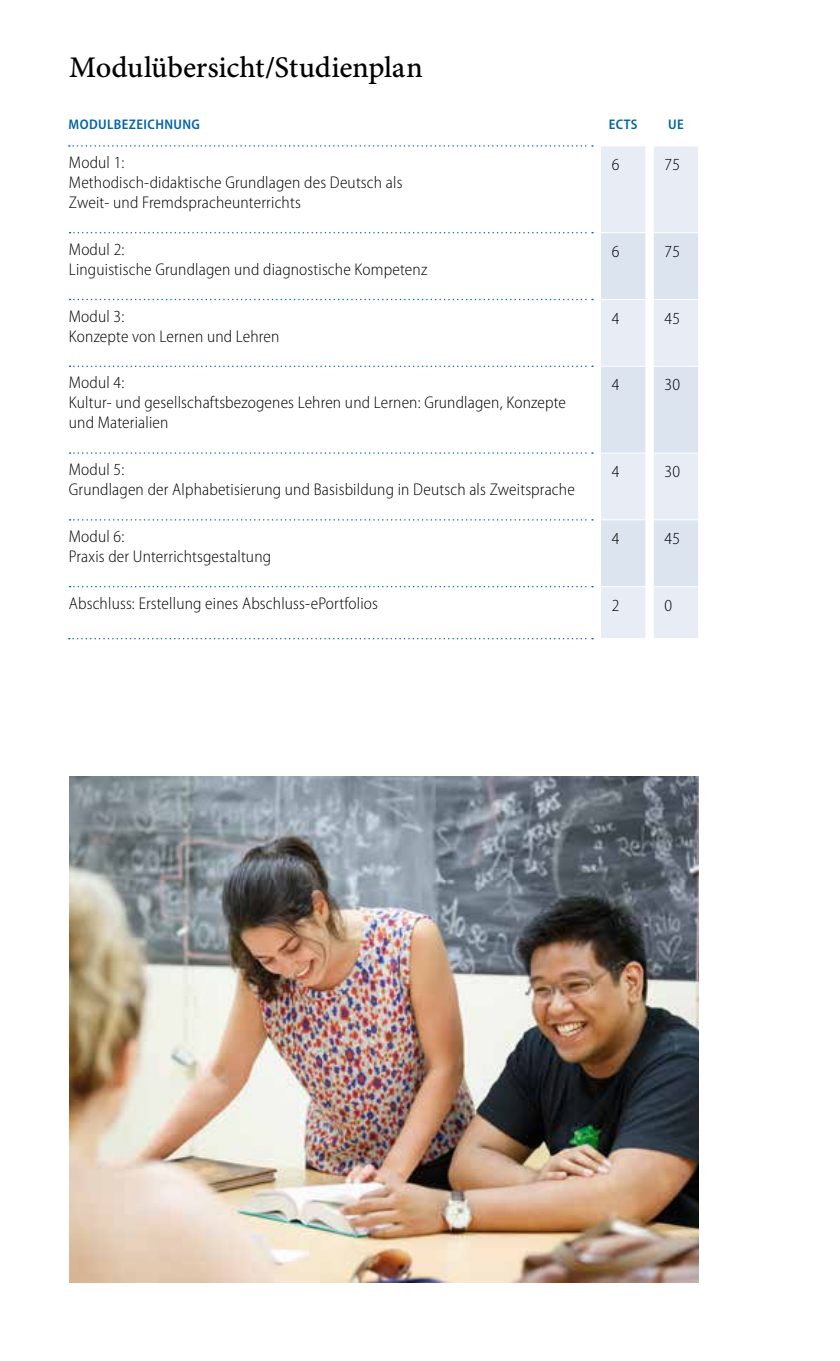
<style>
.page{position:relative;width:840px;height:1361px;background:#fff}
.page>*{position:absolute;margin:0;border:0;box-sizing:border-box;transform-origin:0 0}
.t1{font:30px "Minion Pro Medium Capt";letter-spacing:-.01em;color:#000}
.t2{font:300 semi-condensed 17px/20px "Myriad Pro";letter-spacing:.01em;color:#000}
.t3{font:600 semi-condensed 14px "Myriad Pro";letter-spacing:.03em;color:#0065a6}
</style>
<div class="page">
<svg style="left:69px;top:145px;width:629px;height:494px"></svg>
<img style="left:69px;top:777px;width:629px;height:505px">
<h1 class="t1" style="left:69px;top:49px;width:355px">Modulübersicht/Studienplan</h1>
<p class="t3" style="left:69px;top:115px;width:133px">MODULBEZEICHNUNG</p>
<p class="t3" style="left:608px;top:115px;width:29px">ECTS</p>
<p class="t3" style="left:667px;top:115px;width:9px">UE</p>
<p class="t2" style="left:69px;top:152px;width:335px">Modul 1:<br>Methodisch-didaktische Grundlagen des Deutsch als<br>Zweit- und Fremdspracheunterrichts</p>
<p class="t2" style="left:611px;top:154px;width:9px">6</p>
<p class="t2" style="left:664px;top:154px;width:17px">75</p>
<p class="t2" style="left:69px;top:239px;width:360px">Modul 2:<br>Linguistische Grundlagen und diagnostische Kompetenz</p>
<p class="t2" style="left:611px;top:241px;width:9px">6</p>
<p class="t2" style="left:664px;top:241px;width:17px">75</p>
<p class="t2" style="left:69px;top:306px;width:212px">Modul 3:<br>Konzepte von Lernen und Lehren</p>
<p class="t2" style="left:611px;top:308px;width:9px">4</p>
<p class="t2" style="left:664px;top:308px;width:17px">45</p>
<p class="t2" style="left:69px;top:372px;width:498px">Modul 4:<br>Kultur- und gesellschaftsbezogenes Lehren und Lernen: Grundlagen, Konzepte und Materialien</p>
<p class="t2" style="left:611px;top:374px;width:9px">4</p>
<p class="t2" style="left:664px;top:374px;width:17px">30</p>
<p class="t2" style="left:69px;top:459px;width:507px">Modul 5:<br>Grundlagen der Alphabetisierung und Basisbildung in Deutsch als Zweitsprache</p>
<p class="t2" style="left:611px;top:461px;width:9px">4</p>
<p class="t2" style="left:664px;top:461px;width:17px">30</p>
<p class="t2" style="left:69px;top:526px;width:204px">Modul 6:<br>Praxis der Unterrichtsgestaltung</p>
<p class="t2" style="left:611px;top:528px;width:9px">4</p>
<p class="t2" style="left:664px;top:528px;width:17px">45</p>
<p class="t2" style="left:69px;top:593px;width:310px">Abschluss: Erstellung eines Abschluss-ePortfolios</p>
<p class="t2" style="left:611px;top:595px;width:9px">2</p>
<p class="t2" style="left:664px;top:595px;width:9px">0</p>
</div>
